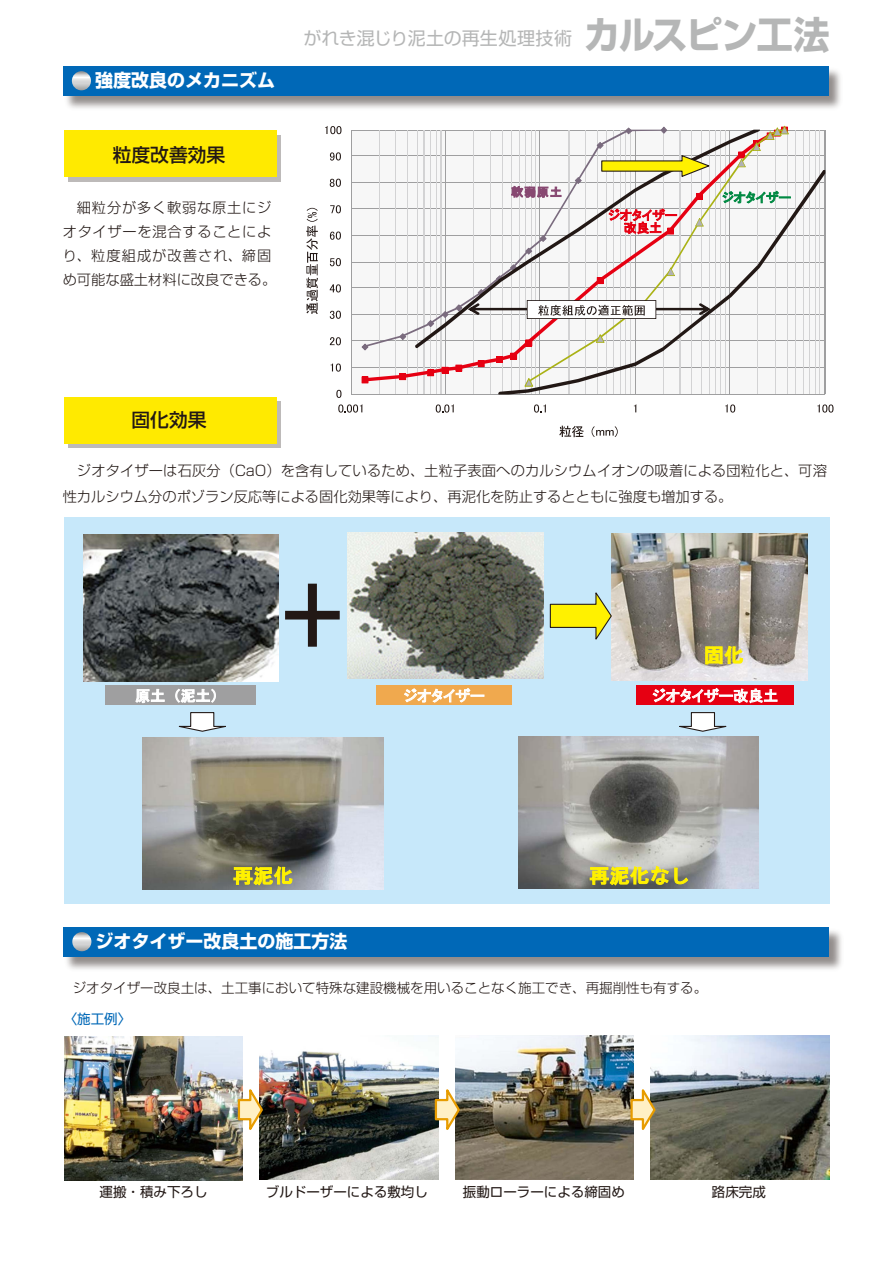
<style>
.page{position:relative;width:893px;height:1263px;background:#fff}
.page>*{position:absolute;margin:0;border:0;box-sizing:border-box;transform-origin:0 0}
.t1{font:500 18.75px "Shin Go Pro";color:#221815}
.t2{font:700 18px "Shin Go Pro";color:#fff}
.t3{font:18px "Shin Go Pro";letter-spacing:.005em;color:#b5b6b6}
.t4{font:15px "MS P Gothic";color:#fff}
.t5{font:300 14.25px/25.5px "Shin Go Pro";letter-spacing:.01em;color:#221815}
.t6{font:300 14.25px/24px "Shin Go Pro";letter-spacing:.05em;color:#221815}
.t7{font:300 13.5px "Shin Go Pro";color:#221815}
.t8{font:13.5px "Shin Go Pro";color:#221815}
.t9{font:13.5px "Shin Go Pro";color:#0068b7}
.t10{font:12.75px/12.8px "MS P Gothic";color:#e60012;text-align:center}
.t11{font:12.75px "MS P Gothic";color:#094}
.s1{font-weight:700;font-size:37.8px}
</style>
<div class="page">
<div style="left:68px;top:135px;width:213px;height:46px;background:#bdbab9"></div>
<div style="left:64px;top:130px;width:212px;height:47px;background:#ffea00"></div>
<div style="left:68px;top:401px;width:213px;height:47px;background:#bdbab9"></div>
<div style="left:64px;top:397px;width:212px;height:47px;background:#ffea00"></div>
<img style="left:66px;top:70px;width:775px;height:38px">
<div style="left:63px;top:66px;width:766px;height:30px;background:#0068b7"></div>
<svg style="left:72px;top:71px;width:19px;height:19px"></svg>
<img style="left:63px;top:927px;width:779px;height:42px">
<div style="left:64px;top:927px;width:765px;height:30px;background:#0068b7"></div>
<svg style="left:72px;top:932px;width:19px;height:19px"></svg>
<img style="left:260px;top:1035px;width:178px;height:145px">
<img style="left:455px;top:1035px;width:179px;height:145px">
<img style="left:651px;top:1035px;width:178px;height:145px">
<img style="left:64px;top:1036px;width:179px;height:144px">
<div style="left:351px;top:130px;width:474px;height:264px;background:#f7f7f7"></div>
<hr style="left:351px;top:367px;width:474px;height:1px;background:#9f9fa0">
<hr style="left:351px;top:340px;width:474px;height:1px;background:#9f9fa0">
<hr style="left:351px;top:314px;width:474px;height:1px;background:#9f9fa0">
<hr style="left:351px;top:287px;width:474px;height:1px;background:#9f9fa0">
<hr style="left:351px;top:262px;width:474px;height:1px;background:#9f9fa0">
<hr style="left:351px;top:235px;width:474px;height:1px;background:#9f9fa0">
<hr style="left:351px;top:208px;width:474px;height:1px;background:#9f9fa0">
<hr style="left:351px;top:182px;width:474px;height:1px;background:#9f9fa0">
<hr style="left:351px;top:155px;width:474px;height:1px;background:#9f9fa0">
<hr style="left:351px;top:130px;width:474px;height:1px;background:#9f9fa0">
<hr style="left:379px;top:130px;width:1px;height:264px;background:#d3d3d4">
<hr style="left:395px;top:130px;width:1px;height:264px;background:#d3d3d4">
<hr style="left:407px;top:130px;width:1px;height:264px;background:#d3d3d4">
<hr style="left:417px;top:130px;width:1px;height:264px;background:#d3d3d4">
<hr style="left:424px;top:130px;width:1px;height:264px;background:#d3d3d4">
<hr style="left:430px;top:130px;width:1px;height:264px;background:#d3d3d4">
<hr style="left:436px;top:130px;width:1px;height:264px;background:#d3d3d4">
<hr style="left:441px;top:130px;width:1px;height:264px;background:#d3d3d4">
<hr style="left:473px;top:130px;width:1px;height:264px;background:#d3d3d4">
<hr style="left:490px;top:130px;width:1px;height:264px;background:#d3d3d4">
<hr style="left:787px;top:130px;width:1px;height:264px;background:#d3d3d4">
<hr style="left:795px;top:130px;width:1px;height:264px;background:#d3d3d4">
<hr style="left:803px;top:130px;width:1px;height:264px;background:#d3d3d4">
<hr style="left:809px;top:130px;width:1px;height:264px;background:#d3d3d4">
<hr style="left:815px;top:130px;width:1px;height:264px;background:#d3d3d4">
<hr style="left:819px;top:130px;width:1px;height:264px;background:#d3d3d4">
<hr style="left:445px;top:130px;width:1px;height:264px;background:#9f9fa0">
<hr style="left:824px;top:130px;width:1px;height:264px;background:#9f9fa0">
<hr style="left:351px;top:130px;width:1px;height:264px;background:#9f9fa0">
<hr style="left:351px;top:394px;width:474px;height:1px;background:#9f9fa0">
<svg style="left:660px;top:127px;width:7px;height:3px"></svg>
<svg style="left:363px;top:329px;width:133px;height:52px"></svg>
<svg style="left:496px;top:356px;width:2px;height:7px"></svg>
<svg style="left:478px;top:360px;width:7px;height:7px"></svg>
<svg style="left:455px;top:365px;width:7px;height:6px"></svg>
<svg style="left:442px;top:367px;width:6px;height:6px"></svg>
<svg style="left:427px;top:369px;width:7px;height:7px"></svg>
<svg style="left:399px;top:373px;width:7px;height:7px"></svg>
<svg style="left:362px;top:376px;width:6px;height:7px"></svg>
<svg style="left:753px;top:126px;width:36px;height:25px"></svg>
<svg style="left:415px;top:130px;width:345px;height:218px"></svg>
<svg style="left:498px;top:170px;width:327px;height:224px"></svg>
<svg style="left:336px;top:390px;width:5px;height:8px"></svg>
<svg style="left:331px;top:363px;width:10px;height:9px"></svg>
<svg style="left:330px;top:337px;width:11px;height:8px"></svg>
<svg style="left:330px;top:311px;width:11px;height:8px"></svg>
<svg style="left:330px;top:284px;width:11px;height:8px"></svg>
<svg style="left:330px;top:258px;width:11px;height:8px"></svg>
<svg style="left:330px;top:231px;width:11px;height:9px"></svg>
<svg style="left:330px;top:205px;width:11px;height:8px"></svg>
<svg style="left:330px;top:179px;width:11px;height:8px"></svg>
<svg style="left:330px;top:152px;width:11px;height:9px"></svg>
<svg style="left:325px;top:126px;width:16px;height:8px"></svg>
<svg style="left:338px;top:404px;width:24px;height:9px"></svg>
<svg style="left:436px;top:404px;width:18px;height:9px"></svg>
<svg style="left:534px;top:404px;width:12px;height:9px"></svg>
<svg style="left:725px;top:404px;width:10px;height:9px"></svg>
<svg style="left:817px;top:404px;width:16px;height:9px"></svg>
<svg style="left:306px;top:208px;width:12px;height:106px"></svg>
<svg style="left:559px;top:426px;width:25px;height:11px"></svg>
<svg style="left:592px;top:426px;width:26px;height:11px"></svg>
<svg style="left:468px;top:264px;width:243px;height:55px"></svg>
<svg style="left:511px;top:186px;width:50px;height:11px"></svg>
<svg style="left:597px;top:142px;width:115px;height:36px"></svg>
<svg style="left:237px;top:1082px;width:27px;height:55px"></svg>
<svg style="left:434px;top:1082px;width:27px;height:55px"></svg>
<svg style="left:629px;top:1082px;width:28px;height:55px"></svg>
<div style="left:64px;top:517px;width:765px;height:386px;background:#c7e8fa"></div>
<img style="left:612px;top:534px;width:195px;height:147px">
<img style="left:518px;top:736px;width:240px;height:152px">
<img style="left:83px;top:534px;width:196px;height:147px">
<img style="left:142px;top:737px;width:241px;height:152px">
<img style="left:348px;top:533px;width:195px;height:146px">
<svg style="left:285px;top:584px;width:55px;height:63px"></svg>
<svg style="left:549px;top:591px;width:64px;height:52px"></svg>
<div style="left:105px;top:685px;width:151px;height:20px;background:#9f9fa0"></div>
<svg style="left:136px;top:689px;width:28px;height:14px"></svg>
<svg style="left:175px;top:689px;width:41px;height:14px"></svg>
<div style="left:377px;top:685px;width:135px;height:20px;background:#f0a94e"></div>
<div style="left:636px;top:685px;width:158px;height:20px;background:#e60012"></div>
<svg style="left:234px;top:866px;width:58px;height:19px"></svg>
<svg style="left:590px;top:866px;width:78px;height:19px"></svg>
<svg style="left:674px;top:868px;width:14px;height:16px"></svg>
<svg style="left:705px;top:646px;width:38px;height:18px"></svg>
<svg style="left:178px;top:712px;width:48px;height:20px"></svg>
<svg style="left:679px;top:712px;width:48px;height:20px"></svg>
<svg style="left:653px;top:688px;width:124px;height:15px"></svg>
<svg style="left:404px;top:688px;width:80px;height:14px"></svg>
<svg style="left:723px;top:191px;width:67px;height:12px"></svg>
<svg style="left:609px;top:209px;width:68px;height:26px"></svg>
<p class="t2" style="left:95px;top:66px;width:182px">強度改良のメカニズム</p>
<h1 class="t1" style="left:113px;top:139px;width:114px">粒度改善効果</h1>
<p class="t6" style="left:63px;top:193px;width:215px">　細粒分が多く軟弱な原土にジオタイザーを混合することにより、粒度組成が改善され、締固め可能な盛土材料に改良できる。</p>
<p class="t3" style="left:304px;top:23px;width:528px">がれき混じり泥土の再生処理技術 <span class="s1">カルスピン工法</span></p>
<p class="t10" style="left:608px;top:209px;width:70px">ジオタイザー改良土</p>
<p class="t11" style="left:722px;top:191px;width:70px">ジオタイザー</p>
<h1 class="t1" style="left:132px;top:405px;width:76px">固化効果</h1>
<p class="t5" style="left:63px;top:456px;width:766px">　ジオタイザーは石灰分（CaO）を含有しているため、土粒子表面へのカルシウムイオンの吸着による団粒化と、可溶性カルシウム分のポゾラン反応等による固化効果等により、再泥化を防止するとともに強度も増加する。</p>
<p class="t4" style="left:404px;top:688px;width:82px">ジオタイザー</p>
<p class="t4" style="left:652px;top:688px;width:127px">ジオタイザー改良土</p>
<p class="t2" style="left:96px;top:927px;width:254px">ジオタイザー改良土の施工方法</p>
<p class="t7" style="left:73px;top:977px;width:636px">ジオタイザー改良土は、土工事において特殊な建設機械を用いることなく施工でき、再掘削性も有する。</p>
<p class="t9" style="left:64px;top:1008px;width:69px">〈施工例〉</p>
<p class="t8" style="left:100px;top:1181px;width:109px">運搬・積み下ろし</p>
<p class="t8" style="left:266px;top:1181px;width:164px">ブルドーザーによる敷均し</p>
<p class="t8" style="left:463px;top:1181px;width:163px">振動ローラーによる締固め</p>
<p class="t8" style="left:712px;top:1181px;width:55px">路床完成</p>
</div>
